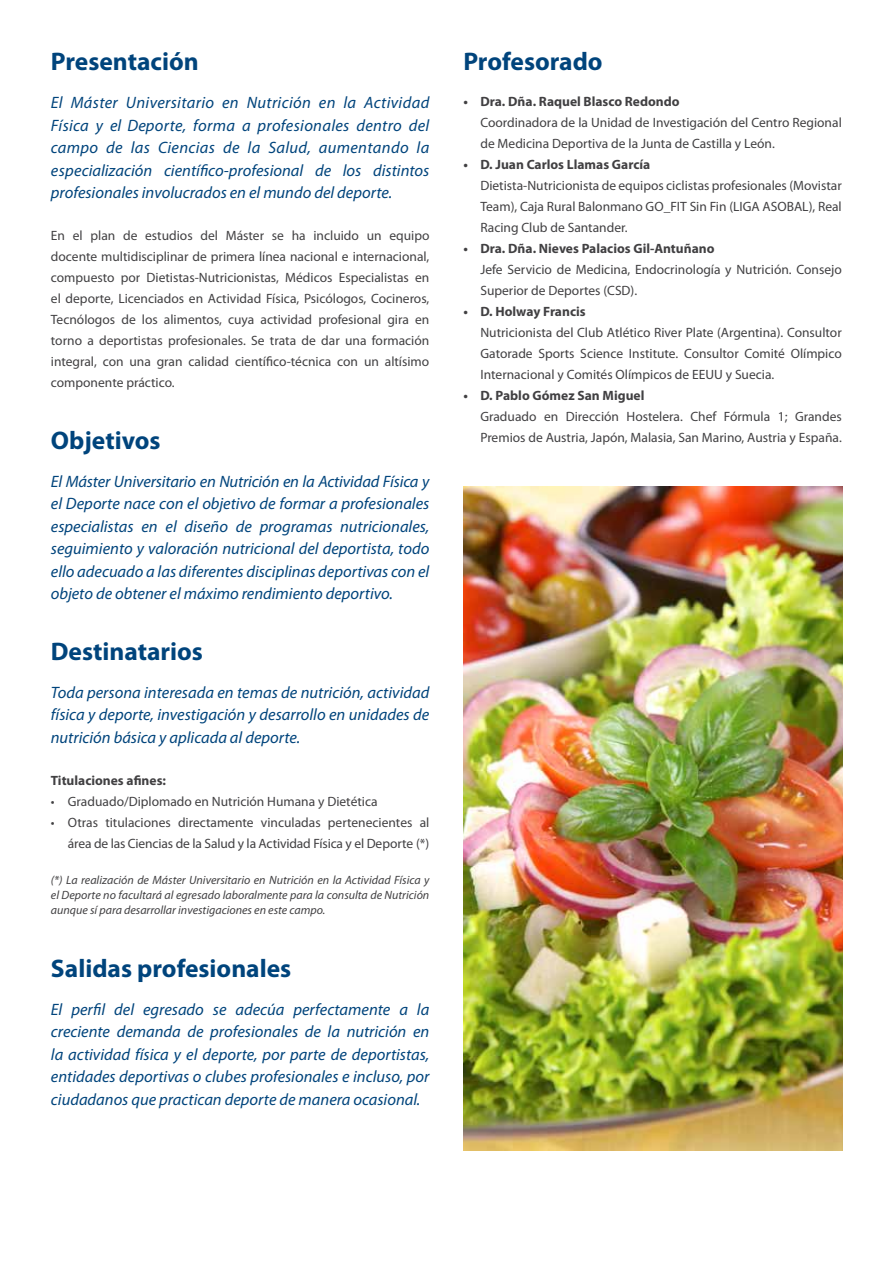
<style>
.page{position:relative;width:893px;height:1263px;background:#fff}
.page>*{position:absolute;margin:0;border:0;box-sizing:border-box;transform-origin:0 0}
.t1{font:700 25.5px "Myriad Pro";color:#00447c}
.t2{font:italic 16.5px/22.5px "Myriad Pro";color:#00447c;text-align:justify}
.t3{font:13.5px/21px "Myriad Pro";color:#414042;text-align:justify}
.t4{font:700 13.5px "Myriad Pro";color:#414042}
.t5{font:italic 12px/15px "Myriad Pro";color:#414042;text-align:justify}
</style>
<div class="page">
<img style="left:463px;top:486px;width:379px;height:665px">
<h1 class="t1" style="left:51px;top:45px;width:149px">Presentación</h1>
<p class="t2" style="left:51px;top:91px;width:380px">El Máster Universitario en Nutrición en la Actividad Física y el Deporte, forma a profesionales dentro del campo de las Ciencias de la Salud, aumentando la especialización científico-profesional de los distintos profesionales involucrados en el mundo del deporte.</p>
<p class="t3" style="left:51px;top:225px;width:380px">En el plan de estudios del Máster se ha incluido un equipo docente multidisciplinar de primera línea nacional e internacional, compuesto por Dietistas-Nutricionistas, Médicos Especialistas en el deporte, Licenciados en Actividad Física, Psicólogos, Cocineros, Tecnólogos de los alimentos, cuya actividad profesional gira en torno a deportistas profesionales. Se trata de dar una formación integral, con una gran calidad científico-técnica con un altísimo componente práctico.</p>
<h1 class="t1" style="left:51px;top:423px;width:111px">Objetivos</h1>
<p class="t2" style="left:51px;top:470px;width:380px">El Máster Universitario en Nutrición en la Actividad Física y el Deporte nace con el objetivo de formar a profesionales especialistas en el diseño de programas nutricionales, seguimiento y valoración nutricional del deportista, todo ello adecuado a las diferentes disciplinas deportivas con el objeto de obtener el máximo rendimiento deportivo.</p>
<h1 class="t1" style="left:51px;top:635px;width:154px">Destinatarios</h1>
<p class="t2" style="left:51px;top:681px;width:380px">Toda persona interesada en temas de nutrición, actividad física y deporte, investigación y desarrollo en unidades de nutrición básica y aplicada al deporte.</p>
<p class="t4" style="left:51px;top:772px;width:117px">Titulaciones afines:</p>
<p class="t3" style="left:51px;top:791px;width:328px">• Graduado/Diplomado en Nutrición Humana y Dietética</p>
<p class="t3" style="left:51px;top:812px;width:380px;text-align:right">• Otras titulaciones directamente vinculadas pertenecientes al área de las Ciencias de la Salud y la Actividad Física y el Deporte (*)</p>
<p class="t5" style="left:51px;top:872px;width:380px">(*) La realización de Máster Universitario en Nutrición en la Actividad Física y el Deporte no facultará al egresado laboralmente para la consulta de Nutrición aunque sí para desarrollar investigaciones en este campo.</p>
<h1 class="t1" style="left:51px;top:952px;width:242px">Salidas profesionales</h1>
<p class="t2" style="left:51px;top:998px;width:380px">El perfil del egresado se adecúa perfectamente a la creciente demanda de profesionales de la nutrición en la actividad física y el deporte, por parte de deportistas, entidades deportivas o clubes profesionales e incluso, por ciudadanos que practican deporte de manera ocasional.</p>
<h1 class="t1" style="left:463px;top:45px;width:141px">Profesorado</h1>
<p class="t4" style="left:463px;top:92px;width:218px">• Dra. Dña. Raquel Blasco Redondo</p>
<p class="t3" style="left:480px;top:112px;width:363px">Coordinadora de la Unidad de Investigación del Centro Regional de Medicina Deportiva de la Junta de Castilla y León.</p>
<p class="t4" style="left:463px;top:155px;width:188px">• D. Juan Carlos Llamas García</p>
<p class="t3" style="left:480px;top:175px;width:363px">Dietista-Nutricionista de equipos ciclistas profesionales (Movistar Team), Caja Rural Balonmano GO_FIT Sin Fin (LIGA ASOBAL), Real Racing Club de Santander.</p>
<p class="t4" style="left:463px;top:239px;width:253px">• Dra. Dña. Nieves Palacios Gil-Antuñano</p>
<p class="t3" style="left:480px;top:259px;width:363px">Jefe Servicio de Medicina, Endocrinología y Nutrición. Consejo<br>Superior de Deportes (CSD).</p>
<p class="t4" style="left:463px;top:302px;width:124px">• D. Holway Francis</p>
<p class="t3" style="left:480px;top:322px;width:363px">Nutricionista del Club Atlético River Plate (Argentina). Consultor Gatorade Sports Science Institute. Consultor Comité Olímpico Internacional y Comités Olímpicos de EEUU y Suecia.</p>
<p class="t4" style="left:463px;top:387px;width:182px">• D. Pablo Gómez San Miguel</p>
<p class="t3" style="left:480px;top:406px;width:363px">Graduado en Dirección Hostelera. Chef Fórmula 1; Grandes<br>Premios de Austria, Japón, Malasia, San Marino, Austria y España.</p>
</div>
